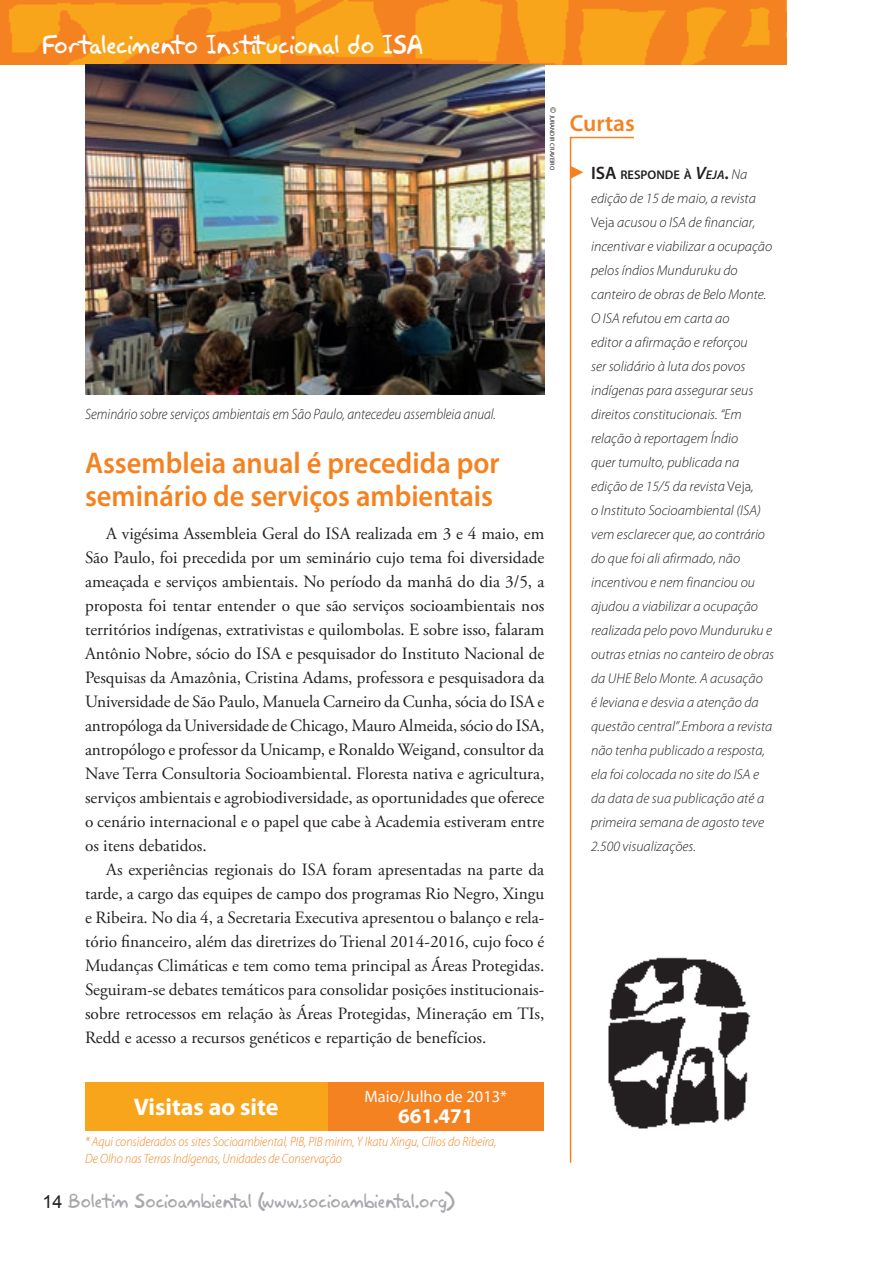
<style>
.page{position:relative;width:893px;height:1263px;background:#fff}
.page>*{position:absolute;margin:0;border:0;box-sizing:border-box;transform-origin:0 0}
.t1{font:600 30px/33px "Myriad Pro";color:#f58220;scale:.95 1}
.t2{font:24px "Akbar Plain";letter-spacing:-.03em;color:#fff}
.t3{font:700 24px "Myriad Pro";color:#fff}
.t4{font:600 23.25px "Myriad Pro";color:#f58220}
.t5{font:700 21px "Myriad Pro";color:#fff}
.t6{font:18px "Akbar Plain";letter-spacing:-.035em;color:#a8a9ad}
.t7{font:17.25px/24px "Adobe Garamond Pro";color:#231f20;text-align:justify}
.t8{font:16.5px "Myriad Pro";color:#fff}
.t9{font:italic 300 15px "Myriad Pro";color:#231f20;scale:.9 1}
.t10{font:italic 300 14.25px/24px "Myriad Pro";color:#231f20}
.t11{font:italic 300 13.5px/16.5px "Myriad Pro";color:#f58220;scale:.9 1}
.t12{font:600 12.6px "Myriad Pro";color:#231f20}
.t13{font:6.3px "Myriad Pro";color:#231f20}
.s1{font-size:9px}
.s2{font-size:18px}
.s3{font-style:italic;font-size:18px}
.s4{font-style:italic}
.s5{font-weight:300;font-style:italic;font-size:14.25px}
.s6{font-style:normal}
.s7{font-family:"Arial";color:#231f20}
</style>
<div class="page">
<img style="left:0;top:0;width:787px;height:64px">
<img style="left:635px;top:957px;width:116px;height:172px">
<svg style="left:569px;top:136px;width:66px;height:1027px"></svg>
<div style="left:327px;top:1082px;width:217px;height:48px;background:#f58220"></div>
<div style="left:85px;top:1082px;width:242px;height:48px;background:#f9a51b"></div>
<img style="left:85px;top:64px;width:459px;height:331px">
<h2 class="t2" style="left:43px;top:25px;width:383px">Fortalecimento Institucional do ISA</h2>
<p class="t13" style="left:556px;top:107px;width:65px;rotate:90deg"><span class="s1">©</span> JURANDIR CRAVEIRO</p>
<p class="t9" style="left:85px;top:405px;width:458px">Seminário sobre serviços ambientais em São Paulo, antecedeu assembleia anual.</p>
<h1 class="t1" style="left:85px;top:446px;width:438px">Assembleia anual é precedida por seminário de serviços ambientais</h1>
<p class="t7" style="left:85px;top:522px;width:461px;text-indent:21px">A vigésima Assembleia Geral do ISA realizada em 3 e 4 maio, em São Paulo, foi precedida por um seminário cujo tema foi diversidade ameaçada e serviços ambientais. No período da manhã do dia 3/5, a proposta foi tentar entender o que são serviços socioambientais nos territórios indígenas, extrativistas e quilombolas. E sobre isso, falaram Antônio Nobre, sócio do ISA e pesquisador do Instituto Nacional de Pesquisas da Amazônia, Cristina Adams, professora e pesquisadora da Universidade de São Paulo, Manuela Carneiro da Cunha, sócia do ISA e antropóloga da Universidade de Chicago, Mauro Almeida, sócio do ISA, antropólogo e professor da Unicamp, e Ronaldo Weigand, consultor da Nave Terra Consultoria Socioambiental. Floresta nativa e agricultura, serviços ambientais e agrobiodiversidade, as oportunidades que oferece o cenário internacional e o papel que cabe à Academia estiveram entre os itens debatidos.</p>
<p class="t7" style="left:85px;top:858px;width:461px;text-indent:21px">As experiências regionais do ISA foram apresentadas na parte da tarde, a cargo das equipes de campo dos programas Rio Negro, Xingu e Ribeira. No dia 4, a Secretaria Executiva apresentou o balanço e rela&shy;tório financeiro, além das diretrizes do Trienal 2014-2016, cujo foco é Mudanças Climáticas e tem como tema principal as Áreas Protegidas.<br>Seguiram-se debates temáticos para consolidar posições institucionais&shy;sobre retrocessos em relação às Áreas Protegidas, Mineração em TIs, Redd e acesso a recursos genéticos e repartição de benefícios.</p>
<h3 class="t4" style="left:570px;top:108px;width:67px">Curtas</h3>
<p class="t12" style="left:591px;top:166px;width:158px"><span class="s2">ISA</span> RESPONDE À <span class="s3">V</span><span class="s4">EJA</span><span class="s2">.</span> <span class="s5">Na</span></p>
<p class="t10" style="left:591px;top:186px;width:185px">edição de 15 de maio, a revista<br><span class="s6">Veja</span> acusou o ISA de financiar, incentivar e viabilizar a ocupação pelos índios Munduruku do canteiro de obras de Belo Monte.<br>O ISA refutou em carta ao<br>editor a afirmação e reforçou<br>ser solidário à luta dos povos indígenas para assegurar seus direitos constitucionais. “Em relação à reportagem Índio<br>quer tumulto, publicada na edição de 15/5 da revista <span class="s6">Veja</span>,<br>o Instituto Socioambiental (ISA) vem esclarecer que, ao contrário do que foi ali afirmado, não incentivou e nem financiou ou ajudou a viabilizar a ocupação realizada pelo povo Munduruku e outras etnias no canteiro de obras da UHE Belo Monte. A acusação<br>é leviana e desvia a atenção da questão central”.Embora a revista não tenha publicado a resposta, ela foi colocada no site do ISA e da data de sua publicação até a primeira semana de agosto teve<br>2.500 visualizações.</p>
<p class="t8" style="left:365px;top:1086px;width:144px">Maio/Julho de 2013*</p>
<p class="t5" style="left:398px;top:1102px;width:77px">661.471</p>
<p class="t11" style="left:85px;top:1133px;width:459px">* Aqui considerados os sites Socioambiental, PIB, PIB mirim, Y Ikatu Xingu, Cílios do Ribeira,<br>De Olho nas Terras Indígenas, Unidades de Conservação</p>
<h2 class="t3" style="left:134px;top:1091px;width:146px">Visitas ao site</h2>
<p class="t6" style="left:43px;top:1186px;width:415px"><span class="s7">14</span> Boletim Socioambiental (www.socioambiental.org)</p>
</div>
